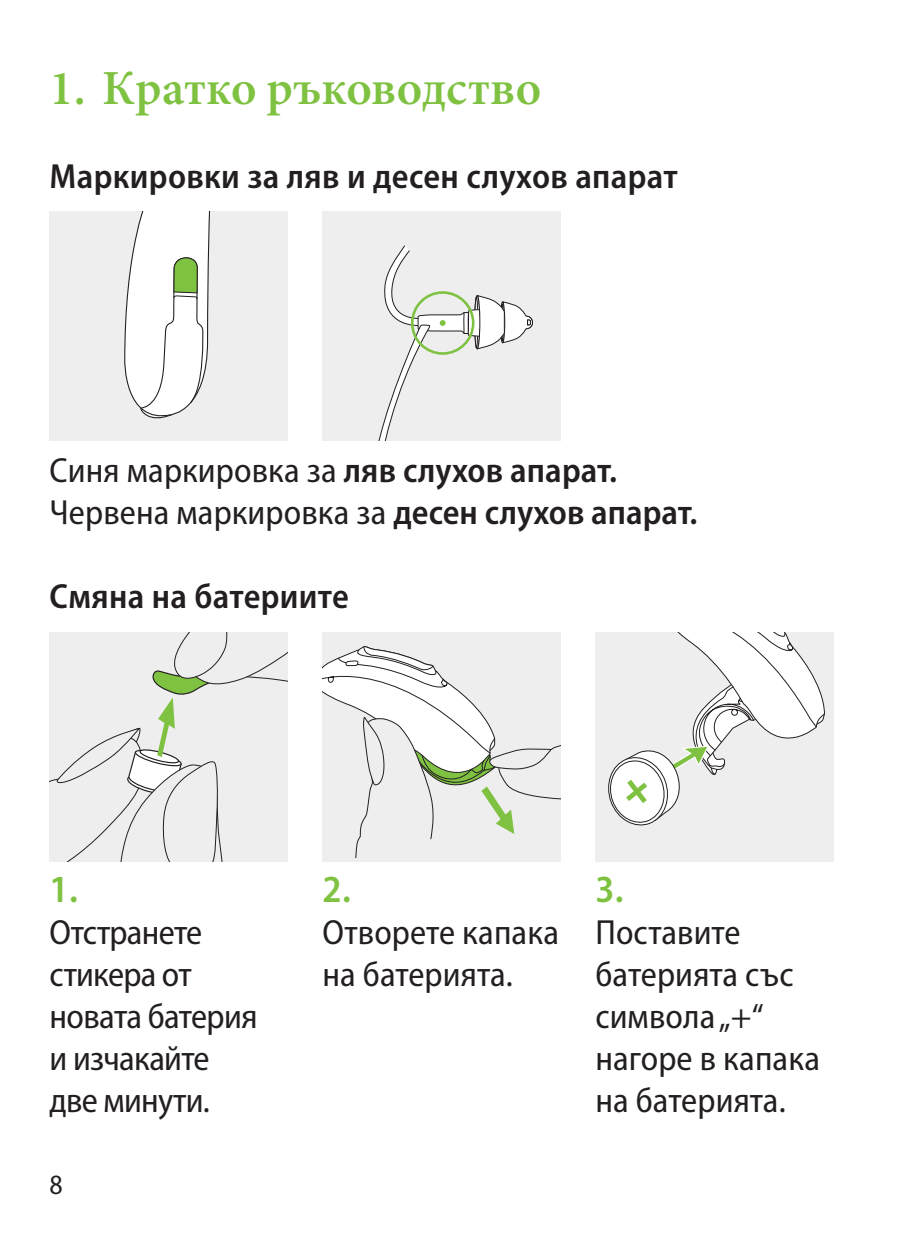
<style>
.page{position:relative;width:913px;height:1241px;background:#fff}
.page>*{position:absolute;margin:0;border:0;box-sizing:border-box;transform-origin:0 0}
.t1{font:600 49px "Minion Pro";color:#7fc241}
.t2{font:600 semi-condensed 38.5px "Myriad Pro";color:#7fc241}
.t3{font:semi-condensed 35px/42px "Myriad Pro";letter-spacing:.005em;color:#231f20}
.t4{font:semi-condensed 35px/42px "Myriad Pro";letter-spacing:-.02em;color:#231f20}
.t5{font:600 semi-condensed 35px "Myriad Pro";letter-spacing:.01em;color:#231f20}
.t6{font:semi-condensed 28px "Myriad Pro";color:#231f20}
.s1{font-weight:600}
</style>
<div class="page">
<div style="left:595px;top:632px;width:238px;height:229px;background:#eeeeef"></div>
<svg style="left:608px;top:632px;width:217px;height:194px"></svg>
<svg style="left:50px;top:632px;width:238px;height:229px;background:#e6e7e6"></svg>
<div style="left:322px;top:632px;width:239px;height:229px;background:#eeeeef"></div>
<svg style="left:322px;top:646px;width:239px;height:212px"></svg>
<div style="left:50px;top:211px;width:238px;height:229px;background:#eeeeef"></div>
<svg style="left:124px;top:211px;width:87px;height:208px;background:#eceee9"></svg>
<div style="left:322px;top:211px;width:239px;height:229px;background:#eeeeef"></div>
<svg style="left:378px;top:245px;width:155px;height:195px"></svg>
<h1 class="t1" style="left:50px;top:54px;width:493px">1. Кратко ръководство</h1>
<p class="t5" style="left:50px;top:154px;width:630px">Маркировки за ляв и десен слухов апарат</p>
<p class="t3" style="left:50px;top:448px;width:649px">Синя маркировка за <span class="s1">ляв слухов апарат.<br></span>Червена маркировка за <span class="s1">десен слухов апарат.</span></p>
<p class="t5" style="left:50px;top:574px;width:301px">Смяна на батериите</p>
<p class="t2" style="left:50px;top:864px;width:30px">1.</p>
<p class="t4" style="left:50px;top:910px;width:209px">Отстранете стикера от новата батерия и изчакайте две минути.</p>
<p class="t6" style="left:50px;top:1167px;width:15px">8</p>
<p class="t2" style="left:322px;top:864px;width:30px">2.</p>
<p class="t3" style="left:322px;top:910px;width:238px">Отворете капака на батерията.</p>
<p class="t2" style="left:595px;top:864px;width:30px">3.</p>
<p class="t3" style="left:595px;top:910px;width:226px">Поставите батерията със символа „+“ нагоре в капака на батерията.</p>
</div>
